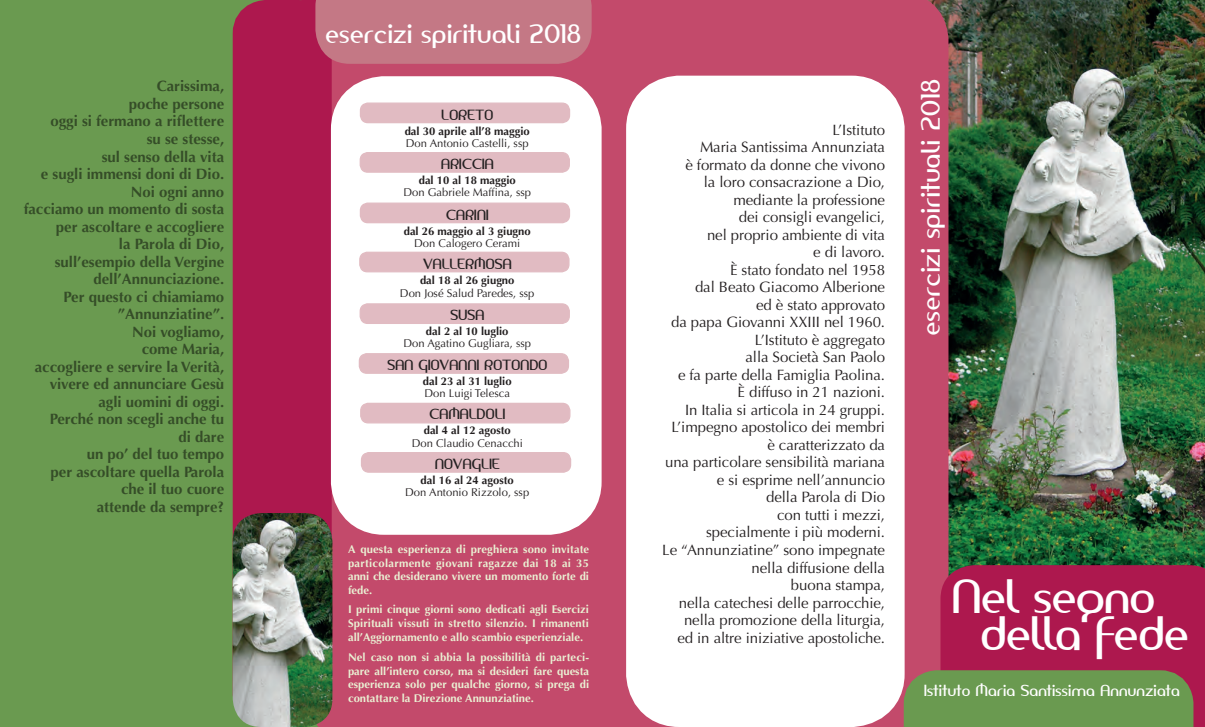
<style>
.page{position:relative;width:1205px;height:727px;background:#fff}
.page>*{position:absolute;margin:0;border:0;box-sizing:border-box;transform-origin:0 0}
.t1{font:45px/37.5px "Amerika Sans";letter-spacing:-.025em;color:#fff}
.t2{font:25px "Amerika Sans";color:#fff}
.t3{font:15px/17.5px "Optima";letter-spacing:-.005em;color:#231f20;text-align:right}
.t4{font:700 15px/17.5px "Optima";color:#000;text-align:right}
.t5{font:15px "Amerika Sans";color:#fff}
.t6{font:13.75px "Amerika Sans";color:#231f20}
.t7{font:700 11.25px/13.8px "Optima";color:#eaf0d3;text-align:justify}
.t8{font:11.25px "Optima";color:#231f20}
.t9{font:700 11.25px "Optima";color:#231f20}
</style>
<div class="page">
<img style="left:948px;top:0;width:257px;height:565px">
<div style="left:0;top:0;width:244px;height:726px;background:#6a9a50"></div>
<div style="left:332px;top:0;width:616px;height:726px;background:#c34a6b"></div>
<div style="left:251px;top:19px;width:62px;height:689px;background:#ad184e;border-radius:15px"></div>
<div style="left:233px;top:0;width:99px;height:726px;border:38px solid #ad184e;border-radius:15px"></div>
<div style="left:315px;top:0;width:277px;height:64px;background:#c47885"></div>
<div style="left:356px;top:101px;width:220px;height:408px;background:#fff;border-radius:28px"></div>
<div style="left:331px;top:76px;width:270px;height:458px;border:50px solid #fff;border-radius:28px"></div>
<div style="left:651px;top:101px;width:228px;height:600px;background:#fff;border-radius:28px"></div>
<div style="left:626px;top:76px;width:278px;height:650px;border:50px solid #fff;border-radius:28px"></div>
<div style="left:940px;top:565px;width:265px;height:161px;background:#ad184e"></div>
<div style="left:904px;top:670px;width:289px;height:56px;background:#6a9a50"></div>
<img style="left:233px;top:513px;width:99px;height:213px">
<div style="left:360px;top:153px;width:209px;height:19px;background:#e1bbc2;border-radius:8px"></div>
<div style="left:360px;top:152px;width:210px;height:21px;border:1px solid #c47885;border-radius:8px"></div>
<div style="left:360px;top:103px;width:209px;height:20px;background:#e1bbc2;border-radius:8px"></div>
<div style="left:360px;top:102px;width:210px;height:21px;border:1px solid #c47885;border-radius:8px"></div>
<div style="left:360px;top:203px;width:209px;height:19px;background:#e1bbc2;border-radius:8px"></div>
<div style="left:360px;top:202px;width:210px;height:21px;border:1px solid #c47885;border-radius:8px"></div>
<div style="left:360px;top:252px;width:209px;height:20px;background:#e1bbc2;border-radius:8px"></div>
<div style="left:359px;top:251px;width:210px;height:21px;border:1px solid #c47885;border-radius:8px"></div>
<div style="left:360px;top:304px;width:209px;height:19px;background:#e1bbc2;border-radius:8px"></div>
<div style="left:360px;top:303px;width:210px;height:21px;border:1px solid #c47885;border-radius:8px"></div>
<div style="left:359px;top:353px;width:209px;height:20px;background:#e1bbc2;border-radius:8px"></div>
<div style="left:359px;top:353px;width:210px;height:21px;border:1px solid #c47885;border-radius:8px"></div>
<div style="left:361px;top:403px;width:209px;height:20px;background:#e1bbc2;border-radius:8px"></div>
<div style="left:360px;top:402px;width:210px;height:21px;border:1px solid #c47885;border-radius:8px"></div>
<div style="left:361px;top:452px;width:209px;height:20px;background:#e1bbc2;border-radius:8px"></div>
<div style="left:361px;top:452px;width:210px;height:20px;border:1px solid #c47885;border-radius:8px"></div>
<h2 class="t2" style="left:325px;top:18px;width:258px">esercizi spirituali 2018</h2>
<p class="t4" style="left:24px;top:78px;width:202px">Carissima,<br>poche persone<br>oggi si fermano a riflettere<br>su se stesse,<br>sul senso della vita<br>e sugli immensi doni di Dio.<br>Noi ogni anno<br>facciamo un momento di sosta per ascoltare e accogliere<br>la Parola di Dio,<br>sull’esempio della Vergine dell’Annunciazione.<br>Per questo ci chiamiamo ”Annunziatine”.<br>Noi vogliamo,<br>come Maria,<br>accogliere e servire la Verità, vivere ed annunciare Gesù agli uomini di oggi.<br>Perché non scegli anche tu<br>di dare<br>un po’ del tuo tempo<br>per ascoltare quella Parola<br>che il tuo cuore<br>attende da sempre?</p>
<h2 class="t2" style="left:915px;top:335px;width:258px;rotate:-90deg">esercizi spirituali 2018</h2>
<p class="t6" style="left:441px;top:106px;width:53px">LORETO</p>
<p class="t9" style="left:405px;top:124px;width:127px">dal 30 aprile all’8 maggio</p>
<p class="t8" style="left:406px;top:137px;width:124px">Don Antonio Castelli, ssp</p>
<p class="t3" style="left:662px;top:121px;width:224px">L’Istituto<br>Maria Santissima Annunziata<br>è formato da donne che vivono<br>la loro consacrazione a Dio, mediante la professione<br>dei consigli evangelici,<br>nel proprio ambiente di vita<br>e di lavoro.<br>È stato fondato nel 1958<br>dal Beato Giacomo Alberione<br>ed è stato approvato<br>da papa Giovanni XXIII nel 1960.<br>L’Istituto è aggregato<br>alla Società San Paolo<br>e fa parte della Famiglia Paolina.<br>È diffuso in 21 nazioni.<br>In Italia si articola in 24 gruppi.<br>L’impegno apostolico dei membri è caratterizzato da<br>una particolare sensibilità mariana e si esprime nell’annuncio<br>della Parola di Dio<br>con tutti i mezzi,<br>specialmente i più moderni.<br>Le “Annunziatine” sono impegnate nella diffusione della<br>buona stampa,<br>nella catechesi delle parrocchie, nella promozione della liturgia,<br>ed in altre iniziative apostoliche.</p>
<p class="t6" style="left:441px;top:155px;width:54px">ARICCIA</p>
<p class="t9" style="left:419px;top:173px;width:98px">dal 10 al 18 maggio</p>
<p class="t8" style="left:403px;top:186px;width:129px">Don Gabriele Maffina, ssp</p>
<p class="t6" style="left:446px;top:206px;width:44px">CARINI</p>
<p class="t9" style="left:404px;top:224px;width:128px">dal 26 maggio al 3 giugno</p>
<p class="t8" style="left:414px;top:237px;width:108px">Don Calogero Cerami</p>
<p class="t6" style="left:423px;top:255px;width:90px">VALLERMOSA</p>
<p class="t9" style="left:420px;top:274px;width:96px">dal 18 al 26 giugno</p>
<p class="t8" style="left:400px;top:286px;width:136px">Don José Salud Paredes, ssp</p>
<p class="t6" style="left:450px;top:306px;width:36px">SUSA</p>
<p class="t9" style="left:426px;top:324px;width:84px">dal 2 al 10 luglio</p>
<p class="t8" style="left:403px;top:337px;width:129px">Don Agatino Gugliara, ssp</p>
<p class="t6" style="left:387px;top:356px;width:162px">SAN GIOVANNI ROTONDO</p>
<p class="t9" style="left:423px;top:374px;width:90px">dal 23 al 31 luglio</p>
<p class="t8" style="left:424px;top:386px;width:87px">Don Luigi Telesca</p>
<p class="t6" style="left:429px;top:405px;width:78px">CAMALDOLI</p>
<p class="t9" style="left:424px;top:424px;width:88px">dal 4 al 12 agosto</p>
<p class="t8" style="left:412px;top:436px;width:113px">Don Claudio Cenacchi</p>
<p class="t6" style="left:435px;top:455px;width:66px">NOVAGLIE</p>
<p class="t9" style="left:421px;top:473px;width:95px">dal 16 al 24 agosto</p>
<p class="t8" style="left:405px;top:486px;width:126px">Don Antonio Rizzolo, ssp</p>
<p class="t7" style="left:348px;top:542px;width:243px">A questa esperienza di preghiera sono invitate particolarmente giovani ragazze dai 18 ai 35 anni che desiderano vivere un momento forte di fede.</p>
<p class="t7" style="left:348px;top:602px;width:242px">I primi cinque giorni sono dedicati agli Esercizi Spirituali vissuti in stretto silenzio. I rimanenti all’Aggiornamento e allo scambio esperienziale.</p>
<p class="t7" style="left:348px;top:650px;width:243px">Nel caso non si abbia la possibilità di parteci&shy;pare all’intero corso, ma si desideri fare questa esperienza solo per qualche giorno, si prega di contattare la Direzione Annunziatine.</p>
<h1 class="t1" style="left:979px;top:577px;width:211px;text-indent:-28px">Nel segno della fede</h1>
<p class="t5" style="left:924px;top:680px;width:258px">Istituto Maria Santissima Annunziata</p>
</div>
